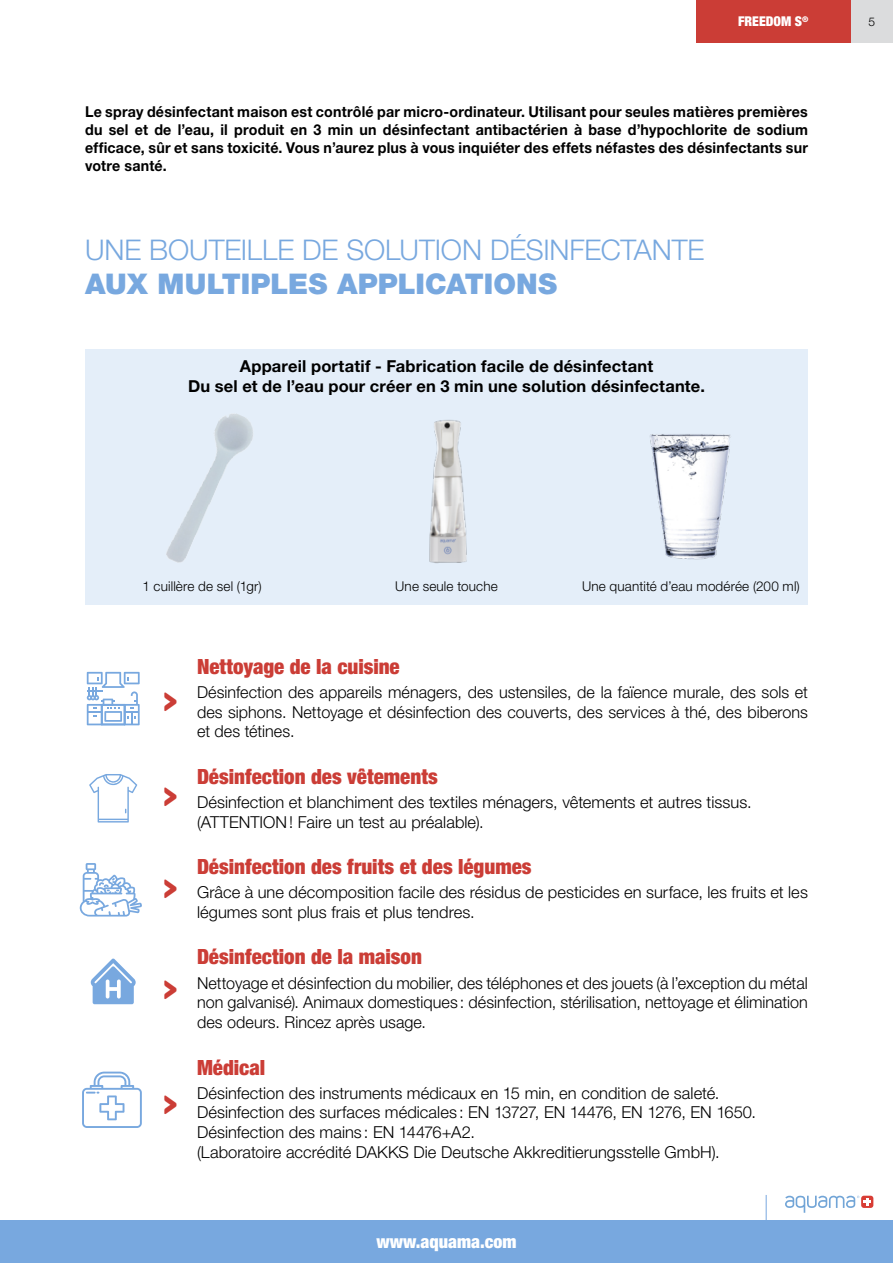
<style>
.page{position:relative;width:893px;height:1263px;background:#fff}
.page>*{position:absolute;margin:0;border:0;box-sizing:border-box;transform-origin:0 0}
.t1{font:34.5px "Days One";color:#cb3d36}
.t2{font:300 28.5px "Helvetica Neue LT Std";letter-spacing:-.005em;color:#78a8df}
.t3{font:900 28.5px "Helvetica Neue LT Std";color:#78a8df}
.t4{font:900 condensed 21px "Helvetica Neue LT Std";color:#cb3d36}
.t5{font:900 condensed 18px "Helvetica Neue LT Std";color:#fff}
.t6{font:300 16.5px/19.8px "Helvetica Neue LT Std";color:#000}
.t7{font:700 16.5px/19.8px "Helvetica Neue LT Std";letter-spacing:.01em;color:#000;text-align:center}
.t8{font:700 15px/18px "Helvetica Neue LT Std";letter-spacing:.015em;color:#000;text-align:justify;scale:.95 1}
.t9{font:300 13.5px "Helvetica Neue LT Std";letter-spacing:.01em;color:#000}
.t10{font:900 condensed 13.5px "Helvetica Neue LT Std";color:#fff}
.t11{font:300 12px "Helvetica Neue LT Std";color:#000}
.t12{font:900 condensed 7.8px "Helvetica Neue LT Std";color:#fff}
</style>
<div class="page">
<div style="left:0;top:1220px;width:893px;height:43px;background:#78a8df"></div>
<div style="left:850px;top:0;width:43px;height:43px;background:#dbdcdd"></div>
<div style="left:696px;top:0;width:154px;height:43px;background:#cb3d36"></div>
<div style="left:861px;top:1196px;width:12px;height:12px;background:#d83d35;border-radius:3px"></div>
<svg style="left:785px;top:1196px;width:86px;height:17px"></svg>
<svg style="left:766px;top:1195px;width:1px;height:25px"></svg>
<div style="left:85px;top:349px;width:723px;height:255px;background:#e4eef9"></div>
<img style="left:429px;top:420px;width:38px;height:143px">
<img style="left:166px;top:414px;width:87px;height:149px">
<img style="left:650px;top:434px;width:81px;height:126px">
<svg style="left:87px;top:672px;width:53px;height:53px"></svg>
<svg style="left:89px;top:774px;width:48px;height:48px"></svg>
<svg style="left:91px;top:958px;width:45px;height:46px"></svg>
<svg style="left:80px;top:863px;width:62px;height:53px"></svg>
<svg style="left:82px;top:1071px;width:60px;height:57px"></svg>
<p class="t12" style="left:802px;top:14px;width:8px">®</p>
<p class="t10" style="left:738px;top:13px;width:65px">FREEDOM S</p>
<p class="t11" style="left:868px;top:14px;width:8px">5</p>
<p class="t8" style="left:85px;top:102px;width:762px">Le spray désinfectant maison est contrôlé par micro-ordinateur. Utilisant pour seules matières premières du sel et de l’eau, il produit en 3 min un désinfectant antibactérien à base d’hypochlorite de sodium efficace, sûr et sans toxicité. Vous n’aurez plus à vous inquiéter des effets néfastes des désinfectants sur votre santé.</p>
<h2 class="t2" style="left:85px;top:232px;width:621px">UNE BOUTEILLE DE SOLUTION DÉSINFECTANTE</h2>
<h2 class="t3" style="left:85px;top:267px;width:474px">AUX MULTIPLES APPLICATIONS</h2>
<p class="t7" style="left:188px;top:356px;width:518px">Appareil portatif - Fabrication facile de désinfectant<br>Du sel et de l’eau pour créer en 3 min une solution désinfectante.</p>
<p class="t9" style="left:142px;top:578px;width:121px">1 cuillère de sel (1gr)</p>
<p class="t9" style="left:395px;top:578px;width:104px">Une seule touche</p>
<p class="t9" style="left:582px;top:578px;width:219px">Une quantité d’eau modérée (200 ml)</p>
<h1 class="t1" style="left:163px;top:676px;width:15px">&gt;</h1>
<h1 class="t1" style="left:163px;top:772px;width:15px">&gt;</h1>
<h1 class="t1" style="left:163px;top:863px;width:15px">&gt;</h1>
<h1 class="t1" style="left:163px;top:964px;width:15px">&gt;</h1>
<h1 class="t1" style="left:163px;top:1079px;width:15px">&gt;</h1>
<p class="t4" style="left:197px;top:653px;width:204px">Nettoyage de la cuisine</p>
<p class="t6" style="left:197px;top:682px;width:612px;text-align:justify">Désinfection des appareils ménagers, des ustensiles, de la faïence murale, des sols et des siphons. Nettoyage et désinfection des couverts, des services à thé, des biberons et des tétines.</p>
<p class="t4" style="left:197px;top:763px;width:242px">Désinfection des vêtements</p>
<p class="t6" style="left:197px;top:792px;width:556px">Désinfection et blanchiment des textiles ménagers, vêtements et autres tissus. (ATTENTION! Faire un test au préalable).</p>
<p class="t4" style="left:197px;top:854px;width:336px">Désinfection des fruits et des légumes</p>
<p class="t6" style="left:197px;top:882px;width:612px">Grâce à une décomposition facile des résidus de pesticides en surface, les fruits et les légumes sont plus frais et plus tendres.</p>
<p class="t4" style="left:197px;top:944px;width:226px">Désinfection de la maison</p>
<p class="t6" style="left:197px;top:972px;width:612px;text-align:justify">Nettoyage et désinfection du mobilier, des téléphones et des jouets (à l’exception du métal non galvanisé). Animaux domestiques : désinfection, stérilisation, nettoyage et élimination des odeurs. Rincez après usage.</p>
<p class="t4" style="left:197px;top:1054px;width:70px">Médical</p>
<p class="t6" style="left:197px;top:1082px;width:561px">Désinfection des instruments médicaux en 15 min, en condition de saleté.<br>Désinfection des surfaces médicales : EN 13727, EN 14476, EN 1276, EN 1650.<br>Désinfection des mains : EN 14476+A2.<br>(Laboratoire accrédité DAKKS Die Deutsche Akkreditierungsstelle GmbH).</p>
<p class="t5" style="left:376px;top:1231px;width:142px">www.aquama.com</p>
</div>
